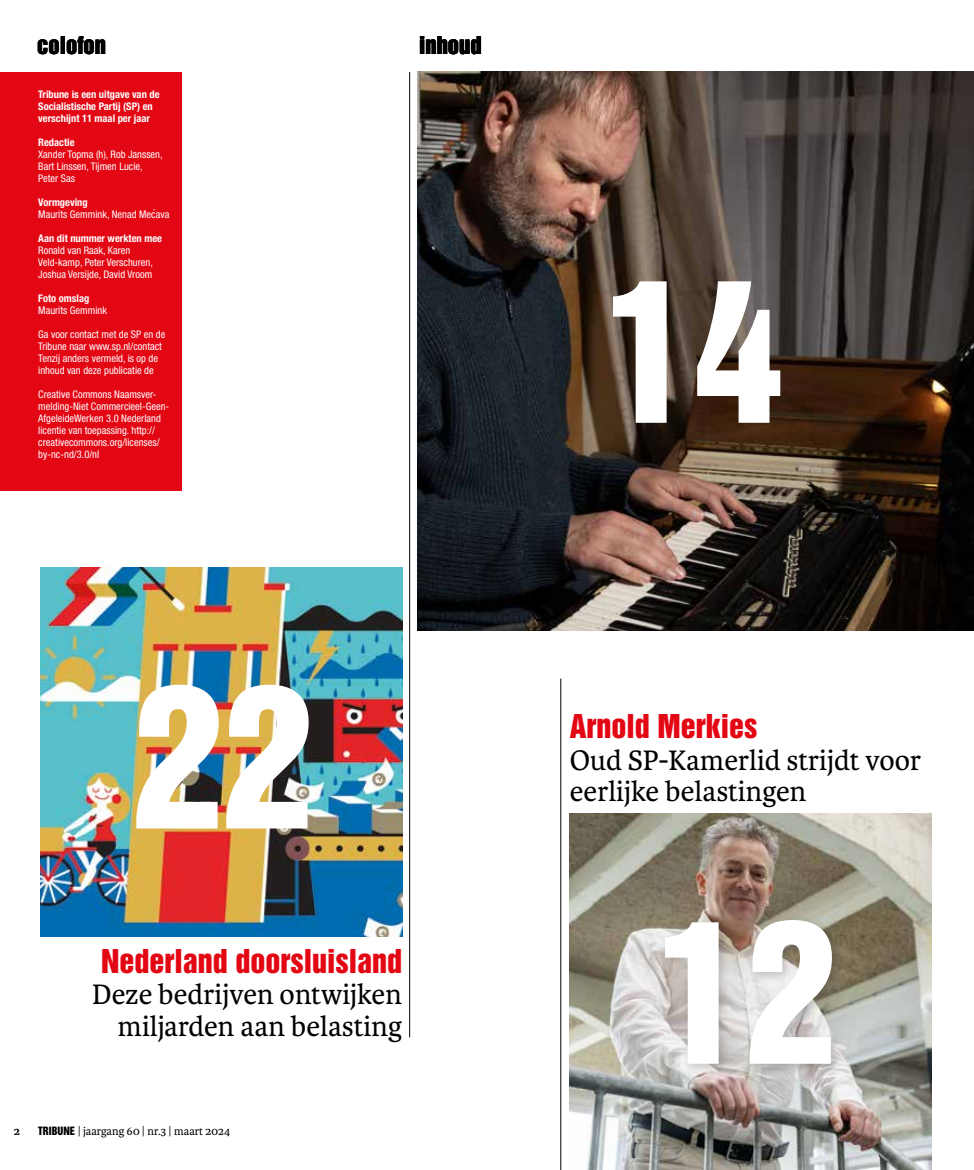
<style>
.page{position:relative;width:974px;height:1170px;background:#fff}
.page>*{position:absolute;margin:0;border:0;box-sizing:border-box;transform-origin:0 0}
.t1{font:30px/31.5px "Karmina";color:#000;text-align:right}
.t2{font:30px "Helvetica Inserat SP";color:#e30613}
.t3{font:22.5px "Helvetica Inserat LT Std";color:#000}
.t4{font:12px "Karmina";color:#000}
.t5{font:700 12px "Karmina";color:#000}
.t6{font:condensed 10.5px/12px "Helvetica Neue LT Std";color:#fff}
.t7{font:700 condensed 10.5px/12px "Helvetica Neue LT Std";color:#fff}
.s1{font-family:"Helvetica Inserat LT Std";font-size:10.5px}
</style>
<div class="page">
<img style="left:418px;top:71px;width:556px;height:559px">
<img style="left:570px;top:813px;width:361px;height:356px">
<img style="left:41px;top:567px;width:361px;height:369px">
<div style="left:0;top:72px;width:181px;height:418px;background:#e30613"></div>
<hr style="left:409px;top:72px;width:1px;height:965px;background:#000">
<hr style="left:560px;top:678px;width:1px;height:491px;background:#000">
<img style="left:136px;top:684px;width:173px;height:144px">
<svg style="left:613px;top:281px;width:167px;height:142px"></svg>
<div style="left:659px;top:913px;width:185px;height:162px;background:#000;opacity:.2"></div>
<svg style="left:665px;top:919px;width:167px;height:144px"></svg>
<h2 class="t3" style="left:37px;top:32px;width:70px">colofon</h2>
<p class="t7" style="left:38px;top:88px;width:123px">Tribune is een uitgave van de<br>Socialistische Partij (SP) en verschijnt 11 maal per jaar</p>
<p class="t7" style="left:38px;top:136px;width:38px">Redactie</p>
<p class="t6" style="left:38px;top:148px;width:126px">Xander Topma (h), Rob Janssen,<br>Bart Linssen, Tijmen Lucie,<br>Peter Sas</p>
<p class="t7" style="left:38px;top:196px;width:51px">Vormgeving</p>
<p class="t6" style="left:38px;top:208px;width:133px">Maurits Gemmink, Nenad Mecava</p>
<p class="t7" style="left:38px;top:232px;width:125px">Aan dit nummer werkten mee</p>
<p class="t6" style="left:38px;top:244px;width:116px">Ronald van Raak, Karen<br>Veld-kamp, Peter Verschuren,<br>Joshua Versijde, David Vroom</p>
<p class="t7" style="left:38px;top:292px;width:53px">Foto omslag</p>
<p class="t6" style="left:38px;top:304px;width:70px">Maurits Gemmink</p>
<p class="t6" style="left:38px;top:328px;width:129px">Ga voor contact met de SP en de<br>Tribune naar www.sp.nl/contact<br>Tenzij anders vermeld, is op de inhoud van deze publicatie de</p>
<p class="t6" style="left:38px;top:388px;width:133px">Creative Commons Naamsver&shy;melding-Niet Commercieel-Geen-<br>AfgeleideWerken 3.0 Nederland licentie van toepassing. http:// creativecommons.org/licenses/ by-nc-nd/3.0/nl</p>
<p class="t6" style="left:153px;top:208px;width:4px">´</p>
<h2 class="t3" style="left:419px;top:32px;width:64px">inhoud</h2>
<h1 class="t2" style="left:101px;top:942px;width:302px">Nederland doorsluisland</h1>
<h1 class="t1" style="left:92px;top:978px;width:311px">Deze bedrijven ontwijken miljarden aan belasting</h1>
<p class="t5" style="left:14px;top:1123px;width:8px">2</p>
<p class="t4" style="left:38px;top:1123px;width:193px"><span class="s1">TRIBUNE</span> | jaargang 60 | nr.3 | maart 2024</p>
<h1 class="t2" style="left:570px;top:708px;width:189px">Arnold Merkies</h1>
<h1 class="t1" style="left:570px;top:744px;width:353px;text-align:left">Oud SP-Kamerlid strijdt voor eerlijke belastingen</h1>
</div>
